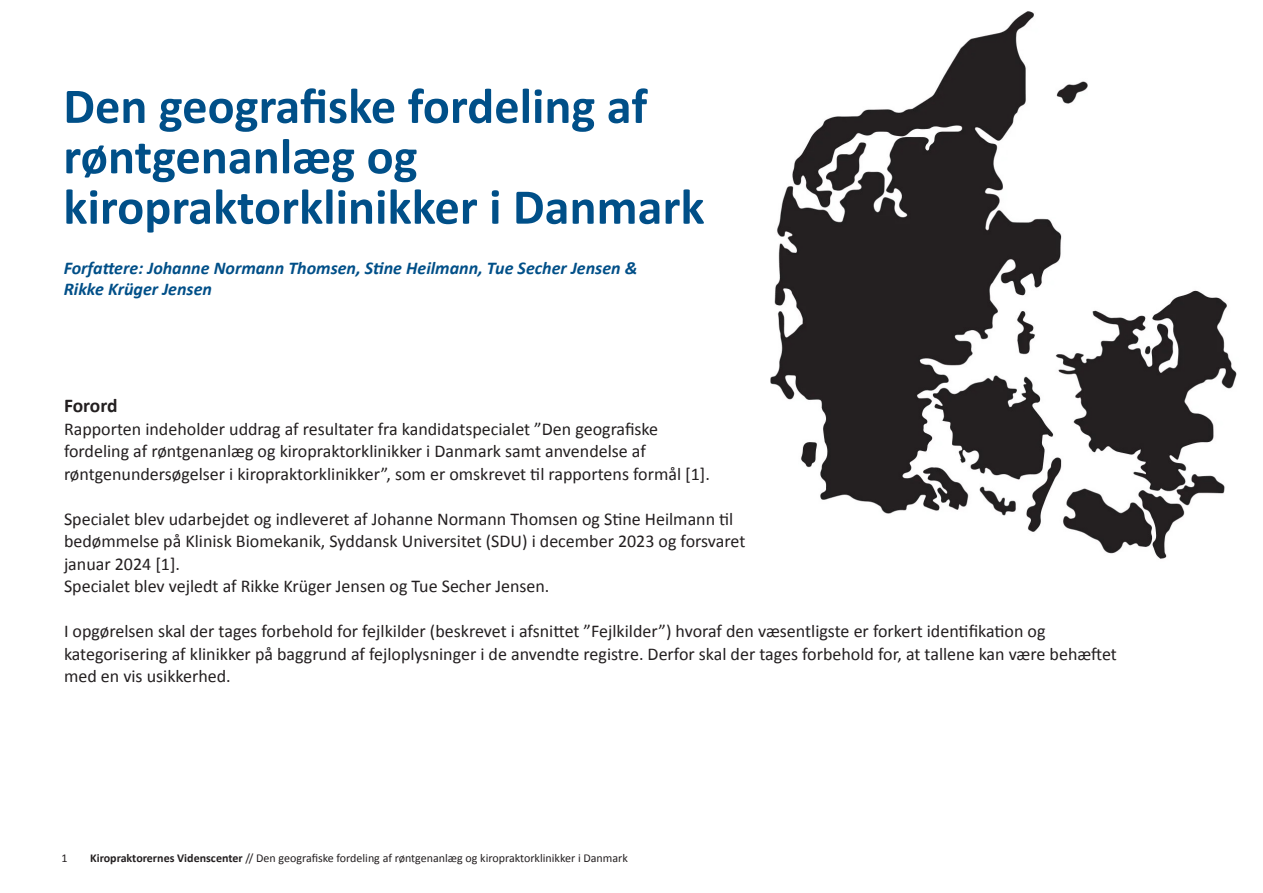
<style>
.page{position:relative;width:1263px;height:893px;background:#fff}
.page>*{position:absolute;margin:0;border:0;box-sizing:border-box;transform-origin:0 0}
.t1{font:700 50.4px/50.4px "Calibri";color:#004f88}
.t2{font:700 19.5px "Calibri";letter-spacing:-.01em;color:#231f20}
.t3{font:18px/22.5px "Calibri";color:#231f20}
.t4{font:italic 700 18px/21.6px "Calibri";color:#004f88}
.t5{font:12px "Calibri";color:#231f20}
.s1{font-weight:700}
</style>
<div class="page">
<img style="left:770px;top:11px;width:467px;height:548px">
<p class="t1" style="left:63px;top:79px;width:585px">Den geografiske fordeling af</p>
<p class="t1" style="left:63px;top:130px;width:643px">røntgenanlæg og kiropraktorklinikker i Danmark</p>
<p class="t4" style="left:64px;top:257px;width:575px">Forfattere: Johanne Normann Thomsen, Stine Heilmann, Tue Secher Jensen &amp;<br>Rikke Krüger Jensen</p>
<p class="t2" style="left:64px;top:392px;width:55px">Forord</p>
<p class="t3" style="left:64px;top:417px;width:647px">Rapporten indeholder uddrag af resultater fra kandidatspecialet ”Den geografiske fordeling af røntgenanlæg og kiropraktorklinikker i Danmark samt anvendelse af røntgenundersøgelser i kiropraktorklinikker”, som er omskrevet til rapportens formål [1].</p>
<p class="t3" style="left:64px;top:507px;width:683px">Specialet blev udarbejdet og indleveret af Johanne Normann Thomsen og Stine Heilmann til bedømmelse på Klinisk Biomekanik, Syddansk Universitet (SDU) i december 2023 og forsvaret januar 2024 [1].<br>Specialet blev vejledt af Rikke Krüger Jensen og Tue Secher Jensen.</p>
<p class="t3" style="left:64px;top:619px;width:1054px">I opgørelsen skal der tages forbehold for fejlkilder (beskrevet i afsnittet ”Fejlkilder”) hvoraf den væsentligste er forkert identifikation og kategorisering af klinikker på baggrund af fejloplysninger i de anvendte registre. Derfor skal der tages forbehold for, at tallene kan være behæftet med en vis usikkerhed.</p>
<p class="t5" style="left:62px;top:849px;width:8px">1</p>
<p class="t5" style="left:90px;top:849px;width:539px"><span class="s1">Kiropraktorernes Videnscenter</span> // Den geografiske fordeling af røntgenanlæg og kiropraktorklinikker i Danmark</p>
</div>
